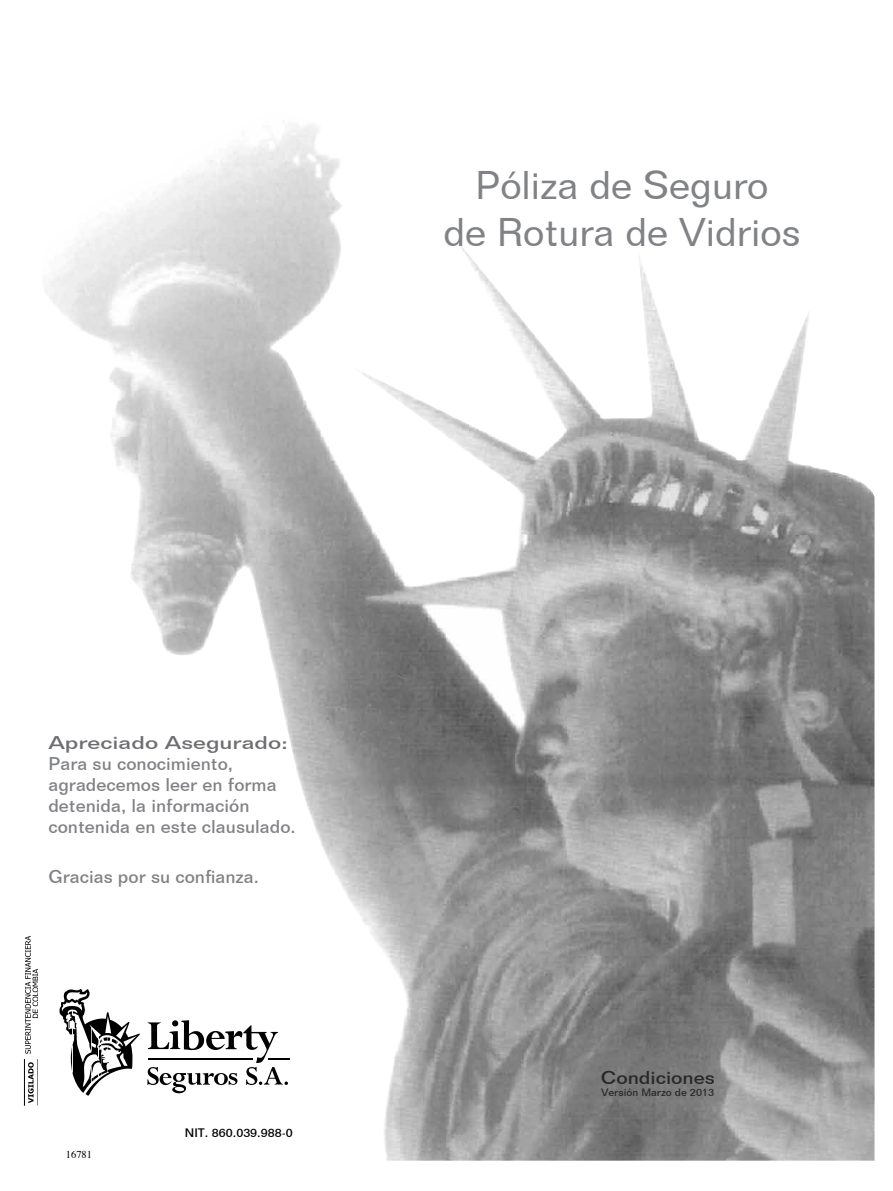
<style>
.page{position:relative;width:893px;height:1191px;background:#fff}
.page>*{position:absolute;margin:0;border:0;box-sizing:border-box;transform-origin:0 0}
.t1{font:39px/46.8px "Folio BT";color:#808285;text-align:center}
.t2{font:500 18px/21px "Folio BT";color:#808285}
.t3{font:500 18px "Folio BT";color:#6d6e71;scale:1.29 1}
.t4{font:500 18px "Folio BT";color:#292829;scale:1.11 1}
.t5{font:500 12px "Folio BT";color:#000}
.t6{font:500 10.5px "Folio BT";color:#292829}
.t7{font:10.5px "Times";color:#000}
</style>
<div class="page">
<img style="left:45px;top:125px;width:829px;height:1035px">
<svg style="left:28px;top:1062px;width:6px;height:41px"></svg>
<hr style="left:24px;top:1059px;width:1px;height:46px;background:#000">
<hr style="left:38px;top:1059px;width:1px;height:46px;background:#000">
<svg style="left:25px;top:935px;width:13px;height:118px"></svg>
<svg style="left:60px;top:988px;width:80px;height:107px"></svg>
<hr style="left:268px;top:1057px;width:22px;height:2px;background:#000">
<svg style="left:147px;top:1020px;width:141px;height:73px"></svg>
<h1 class="t1" style="left:443px;top:162px;width:359px">Póliza de Seguro<br>de Rotura de Vidrios</h1>
<p class="t3" style="left:48px;top:731px;width:187px">Apreciado Asegurado:</p>
<p class="t2" style="left:48px;top:753px;width:249px">Para su conocimiento, agradecemos leer en forma detenida, la información contenida en este clausulado.</p>
<p class="t2" style="left:48px;top:866px;width:212px">Gracias por su confianza.</p>
<p class="t7" style="left:66px;top:1145px;width:28px">16781</p>
<p class="t5" style="left:185px;top:1125px;width:109px">NIT. 860.039.988-0</p>
<p class="t4" style="left:601px;top:1066px;width:104px">Condiciones</p>
<p class="t6" style="left:601px;top:1085px;width:115px">Versión Marzo de 2013</p>
</div>
